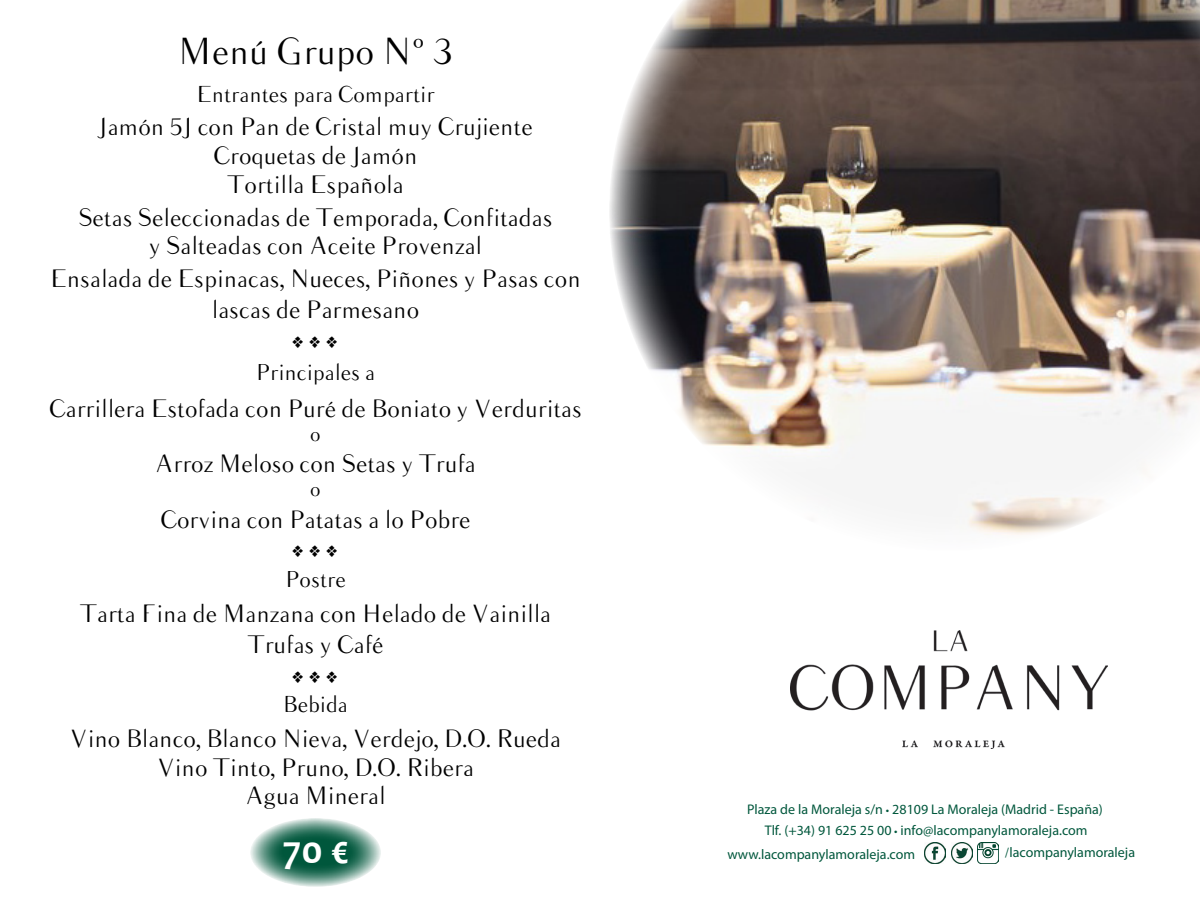
<style>
.page{position:relative;width:1200px;height:920px;background:#fff}
.page>*{position:absolute;margin:0;border:0;box-sizing:border-box;transform-origin:0 0}
.t1{font:700 40px "Candara";color:#fff}
.t2{font:36px "Balham";color:#000}
.t3{font:24px/28.8px "Balham";color:#000;text-align:center}
.t4{font:24px "Goudy Stout";color:#000}
.t5{font:22px "Balham";color:#000}
.t6{font:20px "Balham";color:#000}
.t7{font:14px "Myriad Pro";color:#00573c}
.s1{font-size:12px}
.s2{font-family:"Minion Pro"}
</style>
<div class="page">
<img style="left:609px;top:0;width:591px;height:535px">
<svg style="left:250px;top:818px;width:131px;height:69px;background:#568f7e"></svg>
<img style="left:925px;top:843px;width:21px;height:20px">
<img style="left:951px;top:843px;width:21px;height:20px">
<img style="left:978px;top:843px;width:21px;height:20px">
<img style="left:790px;top:630px;width:317px;height:119px">
<p class="t2" style="left:178px;top:28px;width:277px">Menú Grupo Nº 3</p>
<p class="t5" style="left:196px;top:80px;width:240px">Entrantes para Compartir</p>
<p class="t3" style="left:98px;top:111px;width:436px">Jamón 5J con Pan de Cristal muy Crujiente</p>
<p class="t3" style="left:213px;top:140px;width:206px">Croquetas de Jamón</p>
<p class="t3" style="left:227px;top:169px;width:178px">Tortilla Española</p>
<p class="t3" style="left:78px;top:202px;width:476px">Setas Seleccionadas de Temporada, Confitadas y Salteadas con Aceite Provenzal</p>
<p class="t3" style="left:50px;top:262px;width:532px;line-height:31.2px">Ensalada de Espinacas, Nueces, Piñones y Pasas con lascas de Parmesano</p>
<p class="t4" style="left:290px;top:333px;width:53px">***</p>
<p class="t5" style="left:256px;top:358px;width:121px">Principales a</p>
<p class="t3" style="left:49px;top:393px;width:534px">Carrillera Estofada con Puré de Boniato y Verduritas</p>
<p class="t6" style="left:310px;top:421px;width:12px">o</p>
<p class="t3" style="left:155px;top:448px;width:322px">Arroz Meloso con Setas y Trufa</p>
<p class="t6" style="left:310px;top:476px;width:12px">o</p>
<p class="t3" style="left:160px;top:504px;width:312px">Corvina con Patatas a lo Pobre</p>
<p class="t4" style="left:290px;top:542px;width:53px">***</p>
<p class="t5" style="left:285px;top:565px;width:62px">Postre</p>
<p class="t3" style="left:80px;top:598px;width:473px">Tarta Fina de Manzana con Helado de Vainilla</p>
<p class="t3" style="left:247px;top:629px;width:138px">Trufas y Café</p>
<p class="t4" style="left:290px;top:667px;width:53px">***</p>
<p class="t5" style="left:283px;top:690px;width:67px">Bebida</p>
<p class="t3" style="left:70px;top:723px;width:493px">Vino Blanco, Blanco Nieva, Verdejo, D.O. Rueda</p>
<p class="t3" style="left:157px;top:752px;width:318px">Vino Tinto, Pruno, D.O. Ribera</p>
<p class="t3" style="left:245px;top:780px;width:142px">Agua Mineral</p>
<p class="t1" style="left:283px;top:825px;width:68px">70 €</p>
<p class="t7" style="left:747px;top:801px;width:357px">Plaza de la Moraleja s/n <span class="s1">•</span> 28109 La Moraleja (Madrid - España)</p>
<p class="t7" style="left:765px;top:821px;width:324px">Tlf. (+34) 91 625 25 00 <span class="s1">•</span> info@lacompanylamoraleja.com</p>
<p class="t7" style="left:727px;top:846px;width:189px">www.lacompanylamoraleja.com</p>
<p class="t7" style="left:1005px;top:844px;width:132px"><span class="s2">/</span>lacompanylamoraleja</p>
</div>
